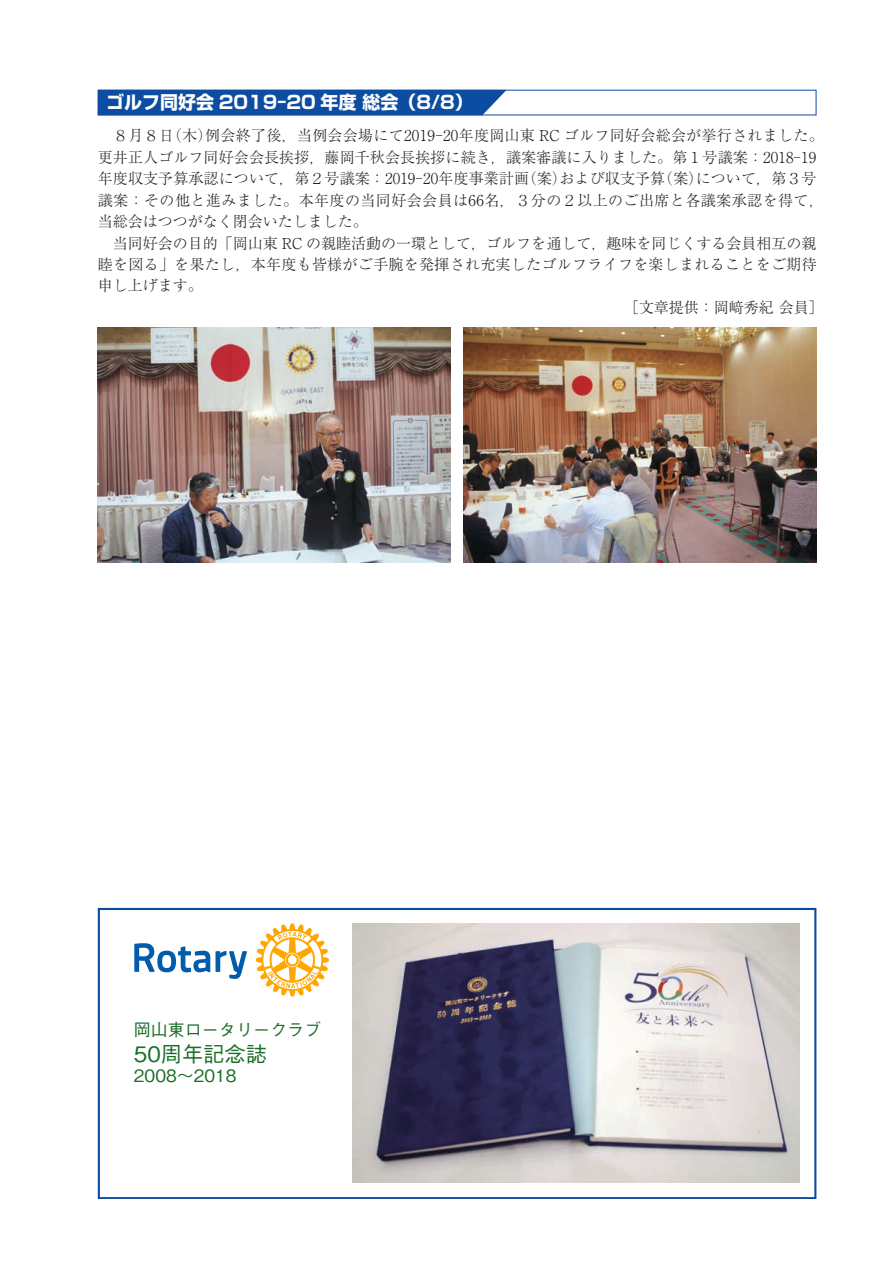
<style>
.page{position:relative;width:893px;height:1263px;background:#fff}
.page>*{position:absolute;margin:0;border:0;box-sizing:border-box;transform-origin:0 0}
.t1{font:500 21.3px "Gothic BBB Pro";color:#196e26}
.t2{font:700 18px "Shin Go Pro";color:#fff}
.t3{font:500 16.95px "Gothic BBB Pro";color:#196e26}
.t4{font:300 15px "Ryumin Pro";letter-spacing:.01em;color:#231f20}
.t5{font:300 15px "Ryumin Pro";letter-spacing:.03em;color:#231f20}
</style>
<div class="page">
<div style="left:100px;top:92px;width:405px;height:21px;background:#0d4da1"></div>
<div style="left:98px;top:90px;width:718px;height:25px;border:1px solid #0d4da1"></div>
<img style="left:353px;top:923px;width:446px;height:260px">
<img style="left:98px;top:327px;width:353px;height:236px">
<img style="left:463px;top:327px;width:353px;height:236px">
<div style="left:98px;top:908px;width:718px;height:291px;border:2px solid #0d4da1"></div>
<svg style="left:134px;top:943px;width:113px;height:36px"></svg>
<svg style="left:256px;top:923px;width:73px;height:73px"></svg>
<p class="t2" style="left:106px;top:88px;width:377px">ゴルフ同好会 2019-20 年度総会（8/8）　</p>
<p class="t4" style="left:98px;top:124px;width:727px">　８月８日（木）例会終了後，当例会会場にて2019-20年度岡山東 RC ゴルフ同好会総会が挙行されました。</p>
<p class="t4" style="left:98px;top:145px;width:720px">更井正人ゴルフ同好会会長挨拶，藤岡千秋会長挨拶に続き，議案審議に入りました。第１号議案：2018-19</p>
<p class="t4" style="left:98px;top:167px;width:720px">年度収支予算承認について，第２号議案：2019-20年度事業計画（案）および収支予算（案）について，第３号</p>
<p class="t5" style="left:98px;top:188px;width:728px">議案：その他と進みました。本年度の当同好会会員は66名，３分の２以上のご出席と各議案承認を得て，</p>
<p class="t4" style="left:98px;top:210px;width:271px">当総会はつつがなく閉会いたしました。</p>
<p class="t4" style="left:98px;top:231px;width:720px">　当同好会の目的「岡山東 RC の親睦活動の一環として，ゴルフを通して，趣味を同じくする会員相互の親</p>
<p class="t4" style="left:98px;top:253px;width:720px">睦を図る」を果たし，本年度も皆様がご手腕を発揮され充実したゴルフライフを楽しまれることをご期待</p>
<p class="t4" style="left:98px;top:274px;width:106px">申し上げます。</p>
<p class="t4" style="left:624px;top:296px;width:201px">［文章提供：岡﨑秀紀 会員］</p>
<p class="t3" style="left:134px;top:1016px;width:189px">岡山東ロータリークラブ</p>
<h1 class="t1" style="left:134px;top:1036px;width:135px">50周年記念誌</h1>
<p class="t3" style="left:134px;top:1062px;width:104px">2008〜2018</p>
</div>
